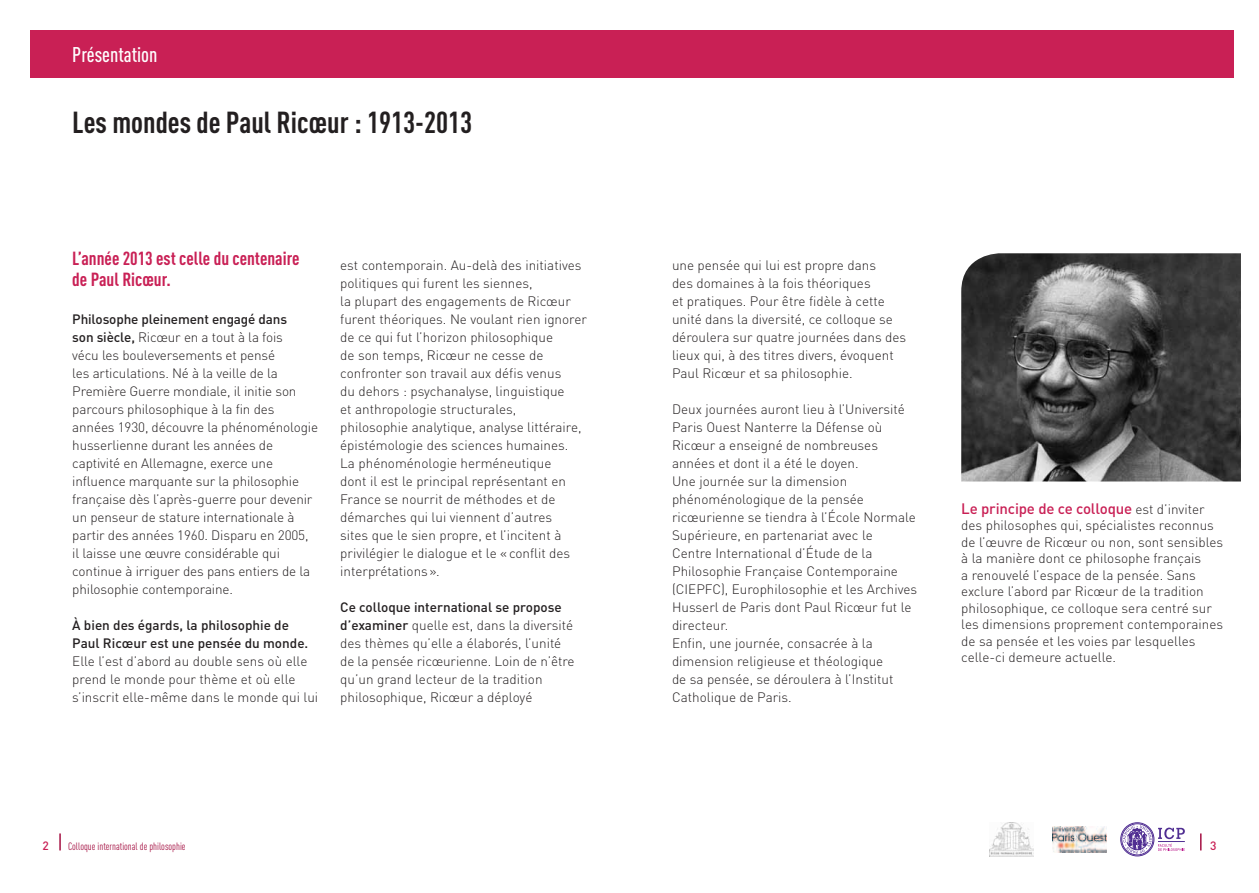
<style>
.page{position:relative;width:1259px;height:893px;background:#fff}
.page>*{position:absolute;margin:0;border:0;box-sizing:border-box;transform-origin:0 0}
.t1{font:700 condensed 30px "DINOT";color:#231f20}
.t2{font:500 condensed 21px "DINOT";color:#fff}
.t3{font:700 condensed 18.75px/21px "DINOT";color:#c92055}
.t4{font:500 15px "DINOT";letter-spacing:-.01em;color:#c92055}
.t5{font:300 13.5px/18px "DINOT";color:#231f20}
.t6{font:500 13.5px/18px "DINOT";color:#231f20}
.t7{font:500 12px "DINOT";color:#c92055}
.t8{font:condensed 10.5px "DINOT";color:#a51143}
.s1{font-weight:500}
.s2{font-weight:300;font-size:13.5px;color:#231f20}
</style>
<div class="page">
<svg style="left:59px;top:833px;width:2px;height:17px"></svg>
<svg style="left:1200px;top:833px;width:1px;height:17px"></svg>
<svg style="left:1120px;top:822px;width:65px;height:35px"></svg>
<img style="left:1052px;top:826px;width:54px;height:26px">
<img style="left:989px;top:822px;width:44px;height:35px">
<div style="left:30px;top:30px;width:1203px;height:48px;background:#c92055"></div>
<img style="left:961px;top:253px;width:280px;height:228px">
<h2 class="t2" style="left:72px;top:42px;width:87px">Présentation</h2>
<h1 class="t1" style="left:72px;top:105px;width:401px">Les mondes de Paul Ricœur : 1913-2013</h1>
<h3 class="t3" style="left:72px;top:248px;width:229px">L’année 2013 est celle du centenaire de Paul Ricœur.</h3>
<p class="t5" style="left:72px;top:310px;width:247px"><span class="s1">Philosophe pleinement engagé dans<br>son siècle,</span> Ricœur en a tout à la fois<br>vécu les bouleversements et pensé<br>les articulations. Né à la veille de la Première Guerre mondiale, il initie son parcours philosophique à la fin des années 1930, découvre la phénoménologie husserlienne durant les années de captivité en Allemagne, exerce une influence marquante sur la philosophie française dès l’après-guerre pour devenir un penseur de stature internationale à partir des années 1960. Disparu en 2005, il laisse une œuvre considérable qui continue à irriguer des pans entiers de la philosophie contemporaine.</p>
<p class="t6" style="left:72px;top:616px;width:237px">À bien des égards, la philosophie de<br>Paul Ricœur est une pensée du monde.</p>
<p class="t5" style="left:72px;top:652px;width:247px">Elle l’est d’abord au double sens où elle prend le monde pour thème et où elle s’inscrit elle-même dans le monde qui lui</p>
<p class="t5" style="left:340px;top:256px;width:248px">est contemporain. Au-delà des initiatives politiques qui furent les siennes,<br>la plupart des engagements de Ricœur furent théoriques. Ne voulant rien ignorer de ce qui fut l’horizon philosophique<br>de son temps, Ricœur ne cesse de confronter son travail aux défis venus<br>du dehors : psychanalyse, linguistique<br>et anthropologie structurales, philosophie analytique, analyse littéraire, épistémologie des sciences humaines.<br>La phénoménologie herméneutique<br>dont il est le principal représentant en France se nourrit de méthodes et de démarches qui lui viennent d’autres<br>sites que le sien propre, et l’incitent à privilégier le dialogue et le «conflit des interprétations».</p>
<p class="t5" style="left:340px;top:598px;width:236px"><span class="s1">Ce colloque international se propose d’examiner</span> quelle est, dans la diversité des thèmes qu’elle a élaborés, l’unité de la pensée ricœurienne. Loin de n’être qu’un grand lecteur de la tradition philosophique, Ricœur a déployé</p>
<p class="t5" style="left:672px;top:256px;width:236px">une pensée qui lui est propre dans<br>des domaines à la fois théoriques<br>et pratiques. Pour être fidèle à cette unité dans la diversité, ce colloque se déroulera sur quatre journées dans des lieux qui, à des titres divers, évoquent Paul Ricœur et sa philosophie.</p>
<p class="t5" style="left:672px;top:400px;width:246px">Deux journées auront lieu à l’Université Paris Ouest Nanterre la Défense où Ricœur a enseigné de nombreuses années et dont il a été le doyen.<br>Une journée sur la dimension phénoménologique de la pensée ricœurienne se tiendra à l’École Normale Supérieure, en partenariat avec le<br>Centre i nternational d’étude de la philosophie française contemporaine (CIEPFC), Europhilosophie et les Archives Husserl de Paris dont Paul Ricœur fut le directeur.<br>Enfin, une journée, consacrée à la dimension religieuse et théologique<br>de sa pensée, se déroulera à l’Institut catholique de Paris.</p>
<p class="t4" style="left:961px;top:499px;width:245px">Le principe de ce colloque <span class="s2">est d’inviter</span></p>
<p class="t5" style="left:961px;top:517px;width:263px;line-height:16.5px">des philosophes qui, spécialistes reconnus de l’œuvre de Ricœur ou non, sont sensibles à la manière dont ce philosophe français<br>a renouvelé l’espace de la pensée. Sans exclure l’abord par Ricœur de la tradition philosophique, ce colloque sera centré sur les dimensions proprement contemporaines de sa pensée et les voies par lesquelles celle-ci demeure actuelle.</p>
<p class="t7" style="left:43px;top:838px;width:8px">2</p>
<p class="t8" style="left:68px;top:841px;width:119px">Colloque international de philosophie</p>
<p class="t7" style="left:1210px;top:838px;width:8px">3</p>
</div>
